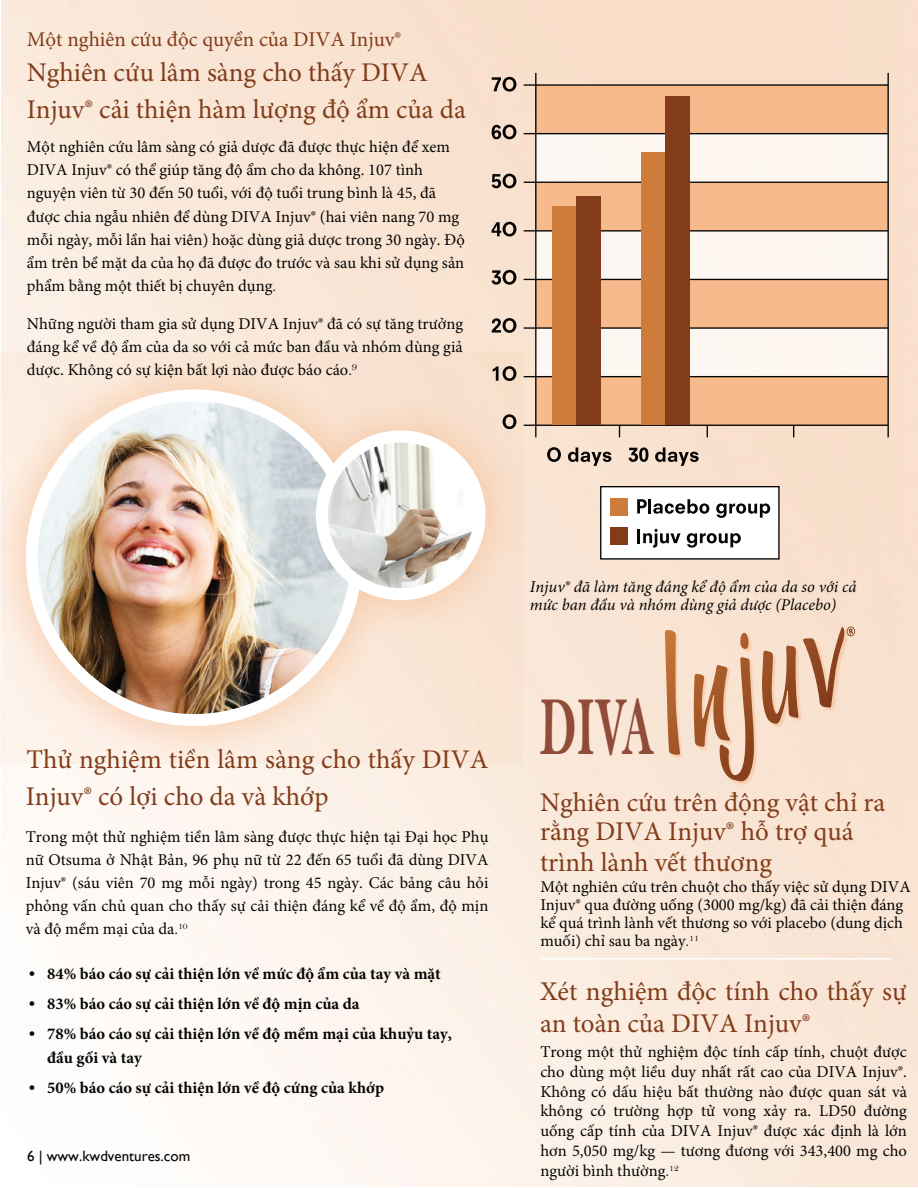
<style>
.page{position:relative;width:918px;height:1188px;background:#fff}
.page>*{position:absolute;margin:0;border:0;box-sizing:border-box;transform-origin:0 0}
.t1{font:85.05px "Bell MT Bold";color:#904c39;scale:.55 1}
.t2{font:27px/37.8px "Minion Pro";color:#823c1a}
.t3{font:21px "Minion Pro";color:#823c1a}
.t4{font:16.5px/23.1px "Minion Pro";color:#050504;text-align:justify}
.t5{font:700 16.5px/23.1px "Minion Pro";color:#050504}
.t6{font:italic 16.5px/18.1px "Minion Pro";color:#050504}
.t7{font:15px "Gill Sans";color:#050504}
.s1{font-family:"Bell"}
.s2{font-family:"Bell MT Bold";font-weight:400}
</style>
<div class="page">
<img style="left:1px;top:0;width:917px;height:1187px">
<svg style="left:0;top:352px;width:522px;height:411px;background:#f9e5d5"></svg>
<img style="left:32px;top:395px;width:324px;height:325px;border-radius:162px">
<div style="left:26px;top:389px;width:336px;height:337px;border:12px solid #fff;border-radius:50%"></div>
<img style="left:322px;top:436px;width:158px;height:158px;border-radius:79px">
<div style="left:316px;top:430px;width:170px;height:170px;border:12px solid #fff;border-radius:50%"></div>
<div style="left:601px;top:487px;width:178px;height:72px;background:#fff"></div>
<div style="left:600px;top:486px;width:180px;height:74px;border:1px solid #050504"></div>
<svg style="left:637px;top:499px;width:10px;height:14px"></svg>
<hr style="left:648px;top:499px;width:3px;height:14px;background:#050504">
<svg style="left:653px;top:499px;width:56px;height:15px"></svg>
<svg style="left:716px;top:503px;width:54px;height:15px"></svg>
<div style="left:610px;top:498px;width:18px;height:17px;background:#ce7c3c"></div>
<hr style="left:637px;top:529px;width:3px;height:14px;background:#050504">
<svg style="left:643px;top:529px;width:38px;height:19px"></svg>
<svg style="left:687px;top:533px;width:54px;height:15px"></svg>
<div style="left:610px;top:528px;width:18px;height:17px;background:#823c1a"></div>
<div style="left:536px;top:85px;width:352px;height:49px;background:#f6ba8d"></div>
<div style="left:536px;top:134px;width:352px;height:48px;background:#fdf6f1"></div>
<div style="left:536px;top:182px;width:352px;height:49px;background:#f6ba8d"></div>
<div style="left:536px;top:231px;width:352px;height:48px;background:#fdf6f1"></div>
<div style="left:536px;top:279px;width:352px;height:49px;background:#f6ba8d"></div>
<div style="left:536px;top:377px;width:352px;height:48px;background:#f6ba8d"></div>
<div style="left:536px;top:328px;width:352px;height:49px;background:#fdf7f1"></div>
<hr style="left:524px;top:133px;width:364px;height:1px;background:#050504">
<hr style="left:524px;top:84px;width:364px;height:2px;background:#050504">
<hr style="left:524px;top:182px;width:364px;height:1px;background:#050504">
<hr style="left:524px;top:230px;width:364px;height:2px;background:#050504">
<hr style="left:524px;top:279px;width:364px;height:1px;background:#050504">
<hr style="left:524px;top:327px;width:364px;height:2px;background:#050504">
<hr style="left:524px;top:376px;width:364px;height:1px;background:#050504">
<hr style="left:524px;top:425px;width:364px;height:1px;background:#050504">
<svg style="left:492px;top:77px;width:24px;height:15px"></svg>
<svg style="left:492px;top:125px;width:24px;height:14px"></svg>
<svg style="left:492px;top:174px;width:24px;height:14px"></svg>
<svg style="left:492px;top:222px;width:24px;height:15px"></svg>
<svg style="left:492px;top:270px;width:24px;height:15px"></svg>
<svg style="left:492px;top:318px;width:24px;height:15px"></svg>
<svg style="left:493px;top:366px;width:23px;height:15px"></svg>
<svg style="left:503px;top:414px;width:13px;height:15px"></svg>
<svg style="left:547px;top:447px;width:14px;height:15px"></svg>
<svg style="left:568px;top:447px;width:43px;height:19px"></svg>
<svg style="left:629px;top:447px;width:19px;height:15px"></svg>
<svg style="left:655px;top:447px;width:44px;height:19px"></svg>
<hr style="left:535px;top:73px;width:1px;height:364px;background:#050504">
<div style="left:552px;top:206px;width:24px;height:219px;background:#ce7c3c"></div>
<div style="left:576px;top:196px;width:25px;height:229px;background:#823c1a"></div>
<div style="left:641px;top:152px;width:24px;height:273px;background:#ce7c3c"></div>
<div style="left:665px;top:96px;width:25px;height:329px;background:#823c1a"></div>
<hr style="left:887px;top:73px;width:2px;height:364px;background:#050504">
<hr style="left:541px;top:958px;width:350px;height:2px;background:#fff">
<div style="left:658px;top:619px;width:200px;height:166px;background:#f8e3d1"></div>
<svg style="left:665px;top:627px;width:190px;height:154px;background:#e3bfa7"></svg>
<p class="t3" style="left:27px;top:25px;width:376px">Một nghiên cứu độc quyền của DIVA Injuv®</p>
<h2 class="t2" style="left:27px;top:53px;width:441px">Nghiên cứu lâm sàng cho thấy DIVA<br>Injuv® cải thiện hàm lượng độ ẩm của da</h2>
<p class="t4" style="left:27px;top:136px;width:439px;text-align:left">Một nghiên cứu lâm sàng có giả dược đã được thực hiện để xem DIVA Injuv® có thể giúp tăng độ ẩm cho da không. 107 tình nguyện viên từ 30 đến 50 tuổi, với độ tuổi trung bình là 45, đã được chia ngẫu nhiên để dùng DIVA Injuv® (hai viên nang 70 mg mỗi ngày, mỗi lần hai viên) hoặc dùng giả dược trong 30 ngày. Độ ẩm trên bề mặt da của họ đã được đo trước và sau khi sử dụng sản phẩm bằng một thiết bị chuyên dụng<span class="s1">.</span></p>
<p class="t4" style="left:27px;top:312px;width:438px">Những người tham gia sử dụng DIVA Injuv® đã có sự tăng trưởng đáng kể về độ ẩm của da so với cả mức ban đầu và nhóm dùng giả dược. Không có sự kiện bất lợi nào được báo cáo<span class="s1">.</span><sup>9</sup></p>
<h2 class="t2" style="left:26px;top:740px;width:464px">Thử nghiệm tiền lâm sàng cho thấy DIVA<br>Injuv® có lợi cho da và khớp</h2>
<p class="t4" style="left:26px;top:825px;width:464px">Trong một thử nghiệm tiền lâm sàng được thực hiện tại Đại học Phụ nữ Otsuma ở Nhật Bản, 96 phụ nữ từ 22 đến 65 tuổi đã dùng DIVA Injuv® (sáu viên 70 mg mỗi ngày) trong 45 ngày. Các bảng câu hỏi phỏng vấn chủ quan cho thấy sự cải thiện đáng kể về độ ẩm, độ mịn và độ mềm mại của da<span class="s1">.</span><sup>10</sup></p>
<p class="t5" style="left:29px;top:962px;width:413px"><span class="s2">•</span> 84% báo cáo sự cải thiện lớn về mức độ ẩm của tay và mặt</p>
<p class="t5" style="left:29px;top:992px;width:332px"><span class="s2">•</span> 83% báo cáo sự cải thiện lớn về độ mịn của da</p>
<p class="t5" style="left:47px;top:1022px;width:406px;text-indent:-18px"><span class="s2">•</span> 78% báo cáo sự cải thiện lớn về độ mềm mại của khuỷu tay, đầu gối và tay</p>
<p class="t5" style="left:29px;top:1075px;width:356px"><span class="s2">•</span> 50% báo cáo sự cải thiện lớn về độ cứng của khớp</p>
<p class="t7" style="left:27px;top:1147px;width:165px">6 | www.kwdventures.com</p>
<p class="t6" style="left:530px;top:577px;width:328px">Injuv® đã làm tăng đáng kể độ ẩm của da so với cả mức ban đầu và nhóm dùng giả dược (Placebo)</p>
<h1 class="t1" style="left:540px;top:677px;width:209px">DIVA</h1>
<h2 class="t2" style="left:540px;top:787px;width:347px;line-height:30.3px">Nghiên cứu trên động vật chỉ ra rằng DIVA Injuv® hỗ trợ quá trình lành vết thương</h2>
<p class="t4" style="left:540px;top:878px;width:372px;line-height:18px;text-align:left">Một nghiên cứu trên chuột cho thấy việc sử dụng DIVA Injuv® qua đường uống (3000 mg/kg) đã cải thiện đáng kể quá trình lành vết thương so với placebo (dung dịch muối) chỉ sau ba ngày<span class="s1">.</span><sup>11</sup></p>
<h2 class="t2" style="left:540px;top:975px;width:368px;line-height:32.4px">Xét nghiệm độc tính cho thấy sự an toàn của DIVA Injuv®</h2>
<p class="t4" style="left:540px;top:1042px;width:368px;line-height:19.8px">Trong một thử nghiệm độc tính cấp tính, chuột được cho dùng một liều duy nhất rất cao của DIVA Injuv®.<br>Không có dấu hiệu bất thường nào được quan sát và không có trường hợp tử vong xảy ra. LD50 đường uống cấp tính của DIVA Injuv® được xác định là lớn hơn 5,050 mg/kg — tương đương với 343,400 mg cho người bình thường<span class="s1">.</span><sup>12</sup></p>
</div>
